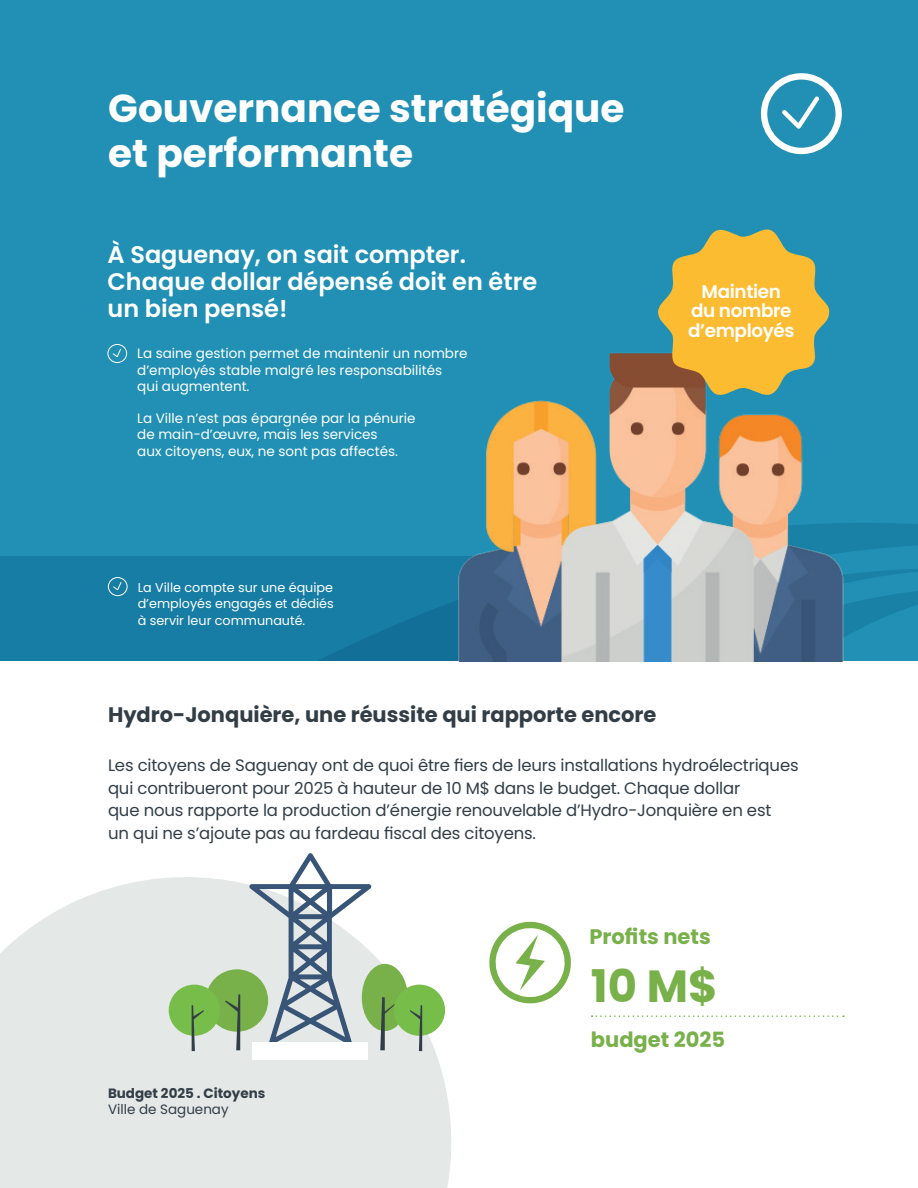
<style>
.page{position:relative;width:918px;height:1188px;background:#fff}
.page>*{position:absolute;margin:0;border:0;box-sizing:border-box;transform-origin:0 0}
.t1{font:700 45px "Poppins";color:#78b049}
.t2{font:700 39px/45px "Poppins";color:#fff}
.t3{font:600 24px/27px "Poppins";color:#fff}
.t4{font:700 21px "Poppins";color:#323d46}
.t5{font:700 21px "Poppins";color:#78b049}
.t6{font:600 18.45px/19.5px "Poppins";letter-spacing:-.02em;color:#fff;text-align:center}
.t7{font:16.5px/22.5px "Poppins";letter-spacing:-.01em;color:#323d46}
.t8{font:13.5px/16.2px "Poppins";color:#fff}
.t9{font:700 13.5px "Poppins";color:#323d46}
.t10{font:13.5px "Poppins";color:#323d46}
.t11{font:12.75px/16.5px "Poppins";color:#fff;text-align:justify}
</style>
<div class="page">
<div style="left:0;top:0;width:918px;height:688px;background:#2190b4"></div>
<svg style="left:887px;top:569px;width:31px;height:93px"></svg>
<div style="left:0;top:556px;width:475px;height:106px;background:#187da4"></div>
<div style="left:0;top:662px;width:918px;height:526px;background:#fff"></div>
<svg style="left:0;top:877px;width:451px;height:311px;background:#e7eae9"></svg>
<svg style="left:592px;top:1015px;width:252px;height:2px"></svg>
<svg style="left:489px;top:921px;width:82px;height:83px"></svg>
<div style="left:362px;top:964px;width:46px;height:67px;background:#78b049;border-radius:50%"></div>
<svg style="left:380px;top:997px;width:15px;height:53px"></svg>
<div style="left:206px;top:969px;width:62px;height:63px;background:#78b049;border-radius:50%"></div>
<svg style="left:225px;top:994px;width:15px;height:56px"></svg>
<div style="left:394px;top:985px;width:51px;height:51px;background:#77bd49;border-radius:50%"></div>
<svg style="left:410px;top:1005px;width:12px;height:46px"></svg>
<svg style="left:249px;top:853px;width:122px;height:192px"></svg>
<div style="left:252px;top:1042px;width:116px;height:17px;background:#fff"></div>
<div style="left:169px;top:985px;width:51px;height:51px;background:#77bd49;border-radius:50%"></div>
<svg style="left:192px;top:1005px;width:12px;height:46px"></svg>
<div style="left:761px;top:73px;width:81px;height:81px;border:6px solid #fff;border-radius:50%"></div>
<svg style="left:782px;top:96px;width:38px;height:33px"></svg>
<div style="left:108px;top:344px;width:19px;height:19px;border:1px solid #fff;border-radius:50%"></div>
<svg style="left:112px;top:348px;width:9px;height:10px"></svg>
<img style="left:412px;top:352px;width:475px;height:310px">
<svg style="left:654px;top:229px;width:177px;height:172px"></svg>
<div style="left:108px;top:577px;width:20px;height:19px;border:1px solid #fff;border-radius:50%"></div>
<svg style="left:113px;top:582px;width:9px;height:9px"></svg>
<h2 class="t2" style="left:108px;top:86px;width:518px">Gouvernance stratégique et performante</h2>
<h3 class="t3" style="left:108px;top:241px;width:431px">À Saguenay, on sait compter.<br>Chaque dollar dépensé doit en être un bien pensé!</h3>
<p class="t8" style="left:137px;top:346px;width:332px">La saine gestion permet de maintenir un nombre d’employés stable malgré les responsabilités<br>qui augmentent.</p>
<p class="t8" style="left:137px;top:410px;width:280px">La Ville n’est pas épargnée par la pénurie de main-d’œuvre, mais les services<br>aux citoyens, eux, ne sont pas affectés.</p>
<p class="t11" style="left:138px;top:579px;width:198px">La Ville compte sur une équipe d’employés engagés et dédiés à servir leur communauté.</p>
<p class="t6" style="left:688px;top:282px;width:108px">Maintien du nombre d’employés</p>
<p class="t4" style="left:108px;top:702px;width:550px">Hydro-Jonquière, une réussite qui rapporte encore</p>
<p class="t7" style="left:108px;top:754px;width:692px">Les citoyens de Saguenay ont de quoi être fiers de leurs installations hydroélectriques qui contribueront pour 2025 à hauteur de 10 M$ dans le budget. Chaque dollar<br>que nous rapporte la production d’énergie renouvelable d’Hydro-Jonquière en est<br>un qui ne s’ajoute pas au fardeau fiscal des citoyens.</p>
<p class="t5" style="left:590px;top:924px;width:123px">Profits nets</p>
<p class="t9" style="left:108px;top:1085px;width:159px">Budget 2025 . Citoyens</p>
<p class="t10" style="left:108px;top:1101px;width:122px">Ville de Saguenay</p>
<h1 class="t1" style="left:591px;top:960px;width:128px">10 M$</h1>
<p class="t5" style="left:591px;top:1027px;width:136px">budget 2025</p>
</div>
